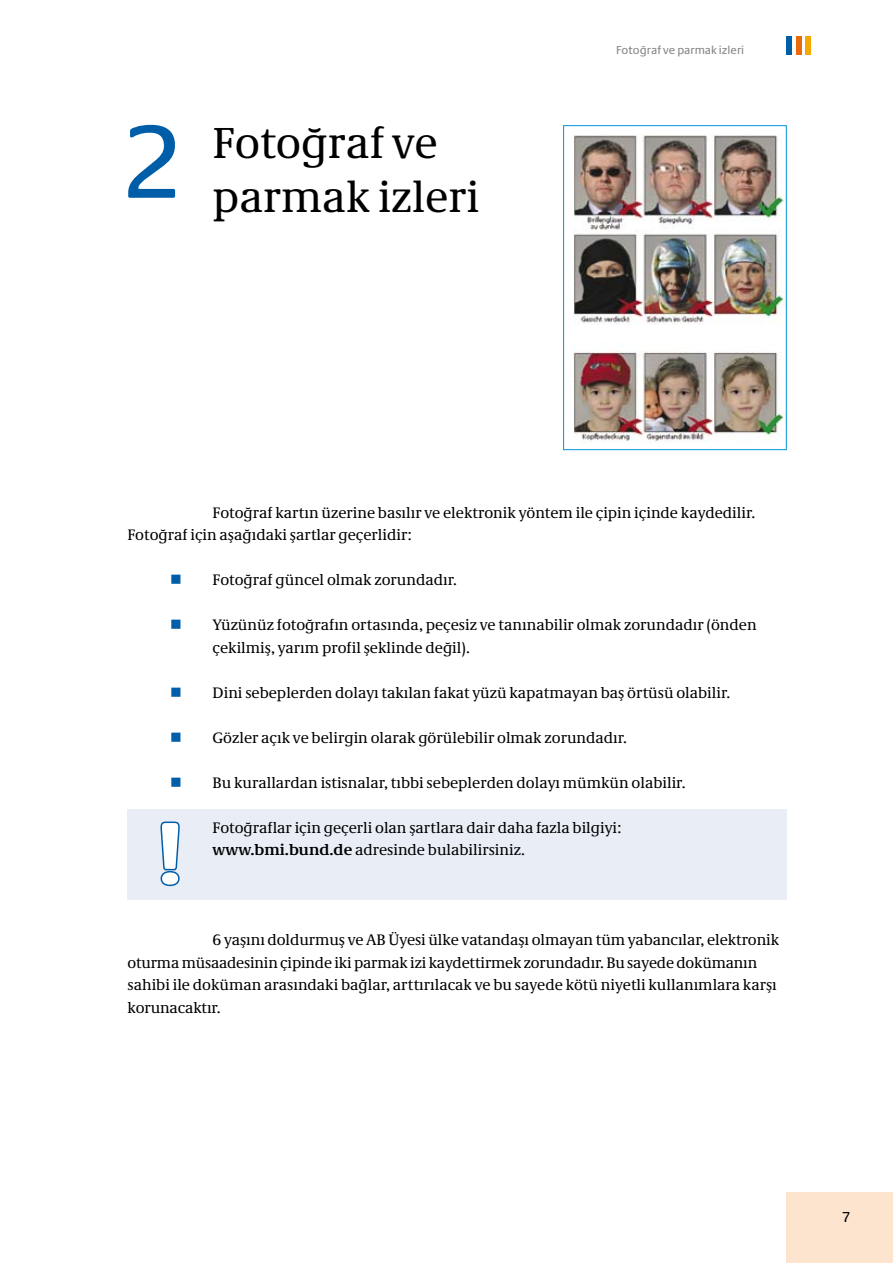
<style>
.page{position:relative;width:893px;height:1263px;background:#fff}
.page>*{position:absolute;margin:0;border:0;box-sizing:border-box;transform-origin:0 0}
.t1{font:108px "Neue Praxis Tab";color:#005ea8}
.t2{font:700 90px "Neue Praxis";color:#fff}
.t3{font:45px/54px "Neue Demos Turk";color:#000}
.t4{font:15.75px/22.5px "Neue Demos Turk";color:#000}
.t5{font:15px "Neue Praxis Turk";color:#000}
.t6{font:12px "Neue Praxis Turk";color:#87888a}
.s1{font-weight:700}
</style>
<div class="page">
<div style="left:787px;top:1193px;width:106px;height:70px;background:#fde4ce"></div>
<div style="left:806px;top:36px;width:5px;height:18px;background:#f6a800"></div>
<div style="left:796px;top:36px;width:5px;height:18px;background:#eb6a0a"></div>
<div style="left:787px;top:36px;width:5px;height:18px;background:#005ea8"></div>
<div style="left:128px;top:809px;width:659px;height:91px;background:#e9edf6"></div>
<svg style="left:160px;top:821px;width:20px;height:66px"></svg>
<img style="left:573px;top:135px;width:212px;height:307px">
<div style="left:563px;top:125px;width:224px;height:325px;border:1px solid #0095d8"></div>
<h1 class="t1" style="left:121px;top:96px;width:65px">2</h1>
<h3 class="t3" style="left:213px;top:115px;width:269px">Fotoğraf ve parmak izleri</h3>
<p class="t6" style="left:616px;top:43px;width:129px">Fotoğraf ve parmak izleri</p>
<p class="t4" style="left:128px;top:501px;width:629px;text-indent:85px">Fotoğraf kartın üzerine basılır ve elektronik yöntem ile çipin içinde kaydedilir.<br>Fotoğraf için aşağıdaki şartlar geçerlidir:</p>
<p class="t4" style="left:213px;top:568px;width:246px">Fotoğraf güncel olmak zorundadır.</p>
<p class="t4" style="left:213px;top:613px;width:546px">Yüzünüz fotoğrafın ortasında, peçesiz ve tanınabilir olmak zorundadır (önden çekilmiş, yarım profil şeklinde değil).</p>
<p class="t4" style="left:213px;top:681px;width:519px">Dini sebeplerden dolayı takılan fakat yüzü kapatmayan baş örtüsü olabilir.</p>
<p class="t4" style="left:213px;top:726px;width:416px">Gözler açık ve belirgin olarak görülebilir olmak zorundadır.</p>
<p class="t4" style="left:213px;top:771px;width:474px">Bu kurallardan istisnalar, tıbbi sebeplerden dolayı mümkün olabilir.</p>
<p class="t4" style="left:213px;top:816px;width:410px">Fotoğraflar için geçerli olan şartlara dair daha fazla bilgiyi: <span class="s1">www.bmi.bund.de</span> adresinde bulabilirsiniz.</p>
<h2 class="t2" style="left:154px;top:798px;width:34px">!</h2>
<p class="t4" style="left:128px;top:928px;width:653px;text-indent:85px">6 yaşını doldurmuş ve AB Üyesi ülke vatandaşı olmayan tüm yabancılar, elektronik oturma müsaadesinin çipinde iki parmak izi kaydettirmek zorundadır. Bu sayede dokümanın sahibi ile doküman arasındaki bağlar, arttırılacak ve bu sayede kötü niyetli kullanımlara karşı korunacaktır.</p>
<p class="t5" style="left:843px;top:1208px;width:8px">7</p>
</div>
